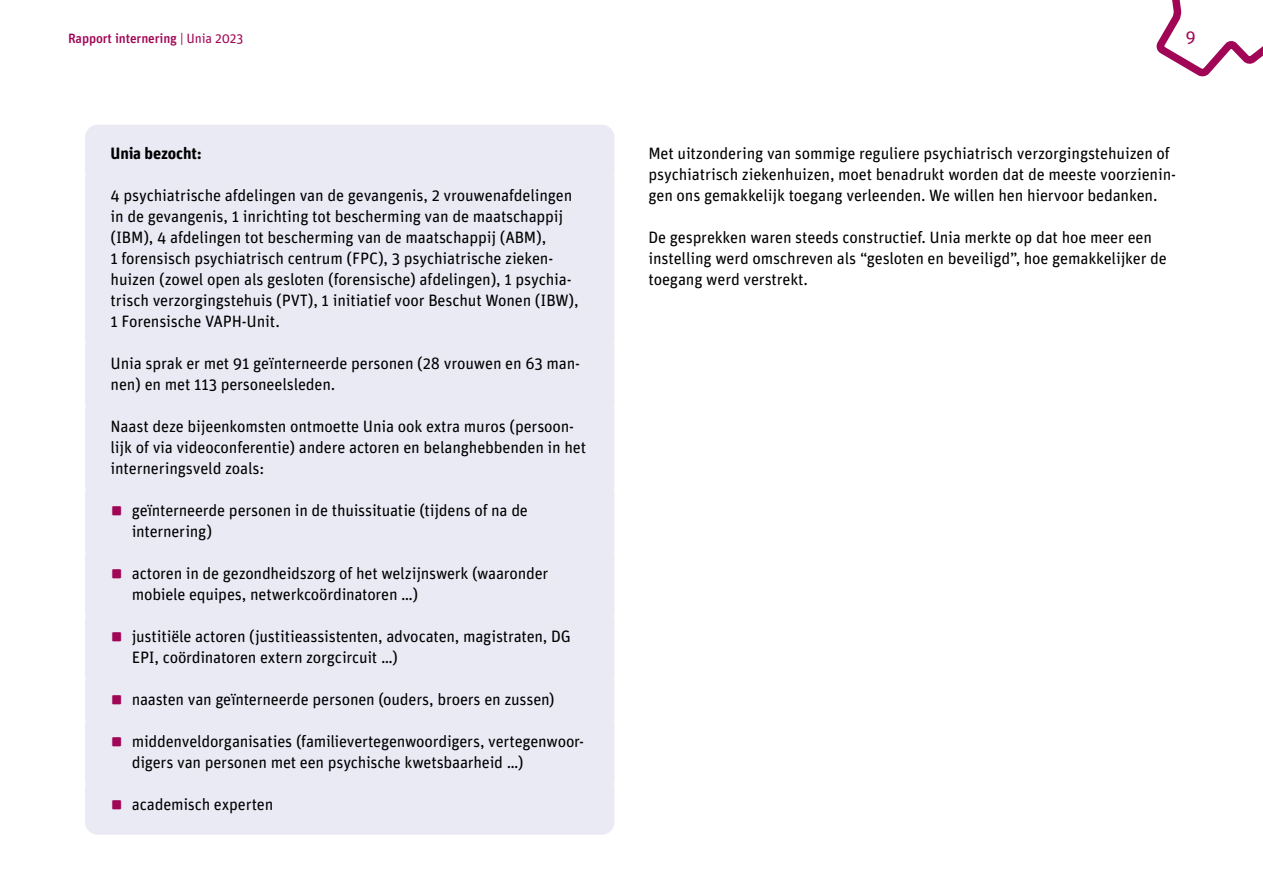
<style>
.page{position:relative;width:1263px;height:893px;background:#fff}
.page>*{position:absolute;margin:0;border:0;box-sizing:border-box;transform-origin:0 0}
.t1{font:18px "Unit Rounded OT";color:#a10656}
.Paarse_kadertekst{font:16.5px/21px "Unit Rounded OT";letter-spacing:-.01em;color:#000}
.t2{font:16.5px/21px "Unit Rounded Pro";letter-spacing:-.015em;color:#000}
.Body{font:16.5px/21px "Unit Rounded OT";letter-spacing:-.01em;color:#000}
.Titel_paarse_kadertekst{font:700 16.5px "Unit Rounded OT";letter-spacing:-.01em;color:#000}
.t3{font:500 13.5px "Unit Rounded OT";letter-spacing:-.01em;color:#a10656}
.s1{font-weight:400}
.s2{font-weight:700;font-size:25.5px;color:#a10656}
</style>
<div class="page">
<svg style="left:1156px;top:0;width:107px;height:77px"></svg>
<div style="left:85px;top:125px;width:529px;height:59px;background:#eaeaf5;border-radius:13px"></div>
<div style="left:85px;top:167px;width:529px;height:185px;background:#eaeaf5;border-radius:13px"></div>
<div style="left:85px;top:335px;width:529px;height:80px;background:#eaeaf5;border-radius:13px"></div>
<div style="left:85px;top:398px;width:529px;height:101px;background:#eaeaf5;border-radius:13px"></div>
<div style="left:85px;top:482px;width:529px;height:80px;background:#eaeaf5;border-radius:13px"></div>
<div style="left:85px;top:545px;width:529px;height:80px;background:#eaeaf5;border-radius:13px"></div>
<div style="left:85px;top:608px;width:529px;height:80px;background:#eaeaf5;border-radius:13px"></div>
<div style="left:85px;top:671px;width:529px;height:59px;background:#eaeaf5;border-radius:13px"></div>
<div style="left:85px;top:713px;width:529px;height:80px;background:#eaeaf5;border-radius:13px"></div>
<div style="left:85px;top:776px;width:529px;height:59px;background:#eaeaf5;border-radius:13px"></div>
<p class="t3" style="left:68px;top:30px;width:177px">Rapport internering <span class="s1">| Unia 2023</span></p>
<p class="Titel_paarse_kadertekst" style="left:111px;top:143px;width:93px">Unia bezocht:</p>
<p class="Paarse_kadertekst" style="left:111px;top:185px;width:470px">4 psychiatrische afdelingen van de gevangenis, 2 vrouwenafdelingen in de gevangenis, 1 inrichting tot bescherming van de maatschappij (IBM), 4 afdelingen tot bescherming van de maatschappij (ABM),<br>1 forensisch psychiatrisch centrum (FPC), 3 psychiatrische zieken&shy;huizen (zowel open als gesloten (forensische) afdelingen), 1 psychia&shy;trisch verzorgingstehuis (PVT), 1 initiatief voor Beschut Wonen (IBW), 1 Forensische VAPH-Unit.</p>
<p class="Paarse_kadertekst" style="left:111px;top:353px;width:471px">Unia sprak er met 91 geïnterneerde personen (28 vrouwen en 63 man&shy;nen) en met 113 personeelsleden.</p>
<p class="Paarse_kadertekst" style="left:111px;top:416px;width:477px">Naast deze bijeenkomsten ontmoette Unia ook extra muros (persoon&shy;lijk of via videoconferentie) andere actoren en belanghebbenden in het interneringsveld zoals:</p>
<p class="t2" style="left:132px;top:499px;width:398px;text-indent:-21px"><span class="s2">▪</span> geïnterneerde personen in de thuissituatie (tijdens of na de internering)</p>
<p class="t2" style="left:132px;top:562px;width:418px;text-indent:-21px"><span class="s2">▪</span> actoren in de gezondheidszorg of het welzijnswerk (waaronder mobiele equipes, netwerkcoördinatoren …)</p>
<p class="t2" style="left:132px;top:625px;width:441px;text-indent:-21px"><span class="s2">▪</span> justitiële actoren (justitieassistenten, advocaten, magistraten, DG<br>EPI, coördinatoren extern zorgcircuit …)</p>
<p class="t2" style="left:111px;top:688px;width:446px"><span class="s2">▪</span> naasten van geïnterneerde personen (ouders, broers en zussen)</p>
<p class="t2" style="left:132px;top:730px;width:454px;text-indent:-21px"><span class="s2">▪</span> middenveldorganisaties (familievertegenwoordigers, vertegenwoor&shy;digers van personen met een psychische kwetsbaarheid …)</p>
<p class="t2" style="left:111px;top:793px;width:164px"><span class="s2">▪</span> academisch experten</p>
<p class="t1" style="left:1185px;top:26px;width:12px">9</p>
<p class="Body" style="left:648px;top:143px;width:529px">Met uitzondering van sommige reguliere psychiatrisch verzorgingstehuizen of psychiatrisch ziekenhuizen, moet benadrukt worden dat de meeste voorzienin&shy;gen ons gemakkelijk toegang verleenden. We willen hen hiervoor bedanken.</p>
<p class="Body" style="left:648px;top:227px;width:520px">De gesprekken waren steeds constructief. Unia merkte op dat hoe meer een instelling werd omschreven als “gesloten en beveiligd”, hoe gemakkelijker de toegang werd verstrekt.</p>
</div>
